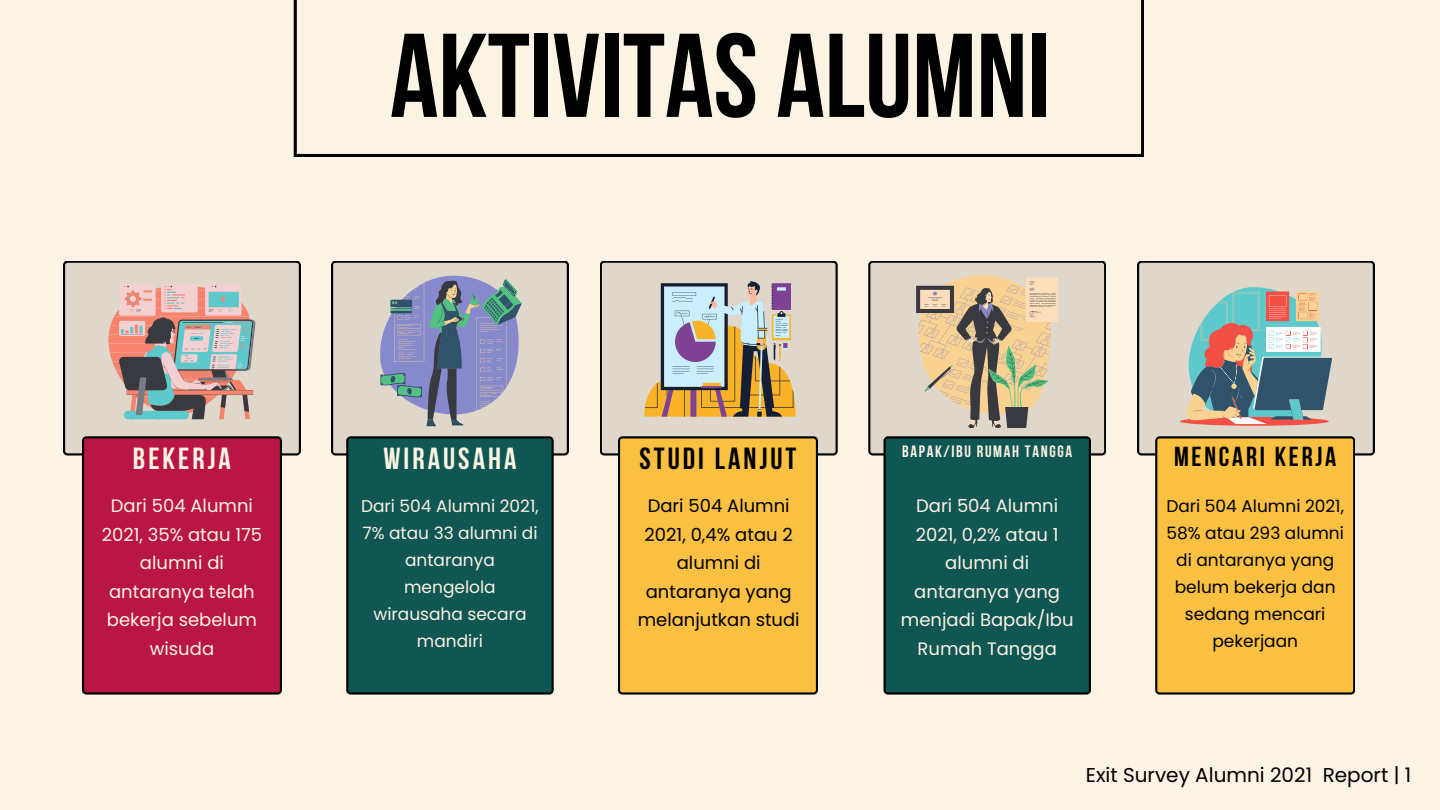
<style>
.page{position:relative;width:1440px;height:810px;background:#fbf3e4}
.page>*{position:absolute;margin:0;border:0;box-sizing:border-box;transform-origin:0 0}
.t1{font:700 118.8px "Bebas Neue";color:#000}
.t2{font:700 30.4px "Bebas Neue";letter-spacing:.1em;color:#fbf3e4}
.t3{font:700 30.4px "Bebas Neue";letter-spacing:.1em;color:#000}
.t4{font:700 27.4px "Bebas Neue";letter-spacing:.1em;color:#000}
.t5{font:20px "Poppins";color:#000}
.t6{font:18px/28.5px "Poppins";color:#fbf3e4;text-align:center}
.t7{font:18px/28.5px "Poppins";color:#000;text-align:center}
.t8{font:17px/27px "Poppins";color:#000;text-align:center}
.t9{font:17px/27px "Poppins";color:#fbf3e4;text-align:center}
.t10{font:700 16.4px "Bebas Neue";letter-spacing:.1em;color:#fbf3e4}
</style>
<div class="page">
<svg style="left:294px;top:0;width:850px;height:157px"></svg>
<div style="left:346px;top:455px;width:208px;height:240px;background:#105652"></div>
<div style="left:82px;top:455px;width:200px;height:240px;background:#b91646"></div>
<div style="left:618px;top:455px;width:200px;height:240px;background:#f9c041"></div>
<div style="left:883px;top:455px;width:208px;height:240px;background:#105652"></div>
<div style="left:1155px;top:455px;width:200px;height:240px;background:#f9c041"></div>
<svg style="left:63px;top:261px;width:238px;height:194px;background:#c1aba6"></svg>
<svg style="left:331px;top:261px;width:238px;height:194px;background:#a2a9ae"></svg>
<svg style="left:868px;top:261px;width:238px;height:194px;background:#bbb59f"></svg>
<svg style="left:600px;top:261px;width:238px;height:194px;background:#c7baa1"></svg>
<svg style="left:1137px;top:261px;width:238px;height:194px;background:#b8b4a4"></svg>
<h1 class="t1" style="left:390px;top:28px;width:661px">AKTIVITAS ALUMNI</h1>
<p class="t2" style="left:133px;top:446px;width:99px">BEKERJA</p>
<h2 class="t2" style="left:383px;top:446px;width:135px">WIRAUSAHA</h2>
<h3 class="t3" style="left:639px;top:446px;width:159px">STUDI LANJUT</h3>
<h2 class="t10" style="left:902px;top:444px;width:171px">BAPAK/IBU RUMAH TANGGA</h2>
<p class="t4" style="left:1174px;top:445px;width:164px">MENCARI KERJA</p>
<p class="t6" style="left:102px;top:492px;width:162px">Dari 504 Alumni<br>2021, 35% atau 175 alumni di antaranya telah bekerja sebelum wisuda</p>
<h2 class="t9" style="left:361px;top:493px;width:179px">Dari 504 Alumni 2021,<br>7% atau 33 alumni di antaranya mengelola wirausaha secara mandiri</h2>
<h3 class="t7" style="left:638px;top:492px;width:164px">Dari 504 Alumni<br>2021, 0,4% atau 2 alumni di antaranya yang melanjutkan studi</h3>
<p class="t6" style="left:901px;top:492px;width:174px">Dari 504 Alumni<br>2021, 0,2% atau 1 alumni di antaranya yang menjadi Bapak/Ibu<br>Rumah Tangga</p>
<h4 class="t8" style="left:1166px;top:493px;width:179px">Dari 504 Alumni 2021,<br>58% atau 293 alumni di antaranya yang belum bekerja dan sedang mencari pekerjaan</h4>
<p class="t5" style="left:1086px;top:761px;width:327px">Exit Survey Alumni 2021 Report | 1</p>
</div>
